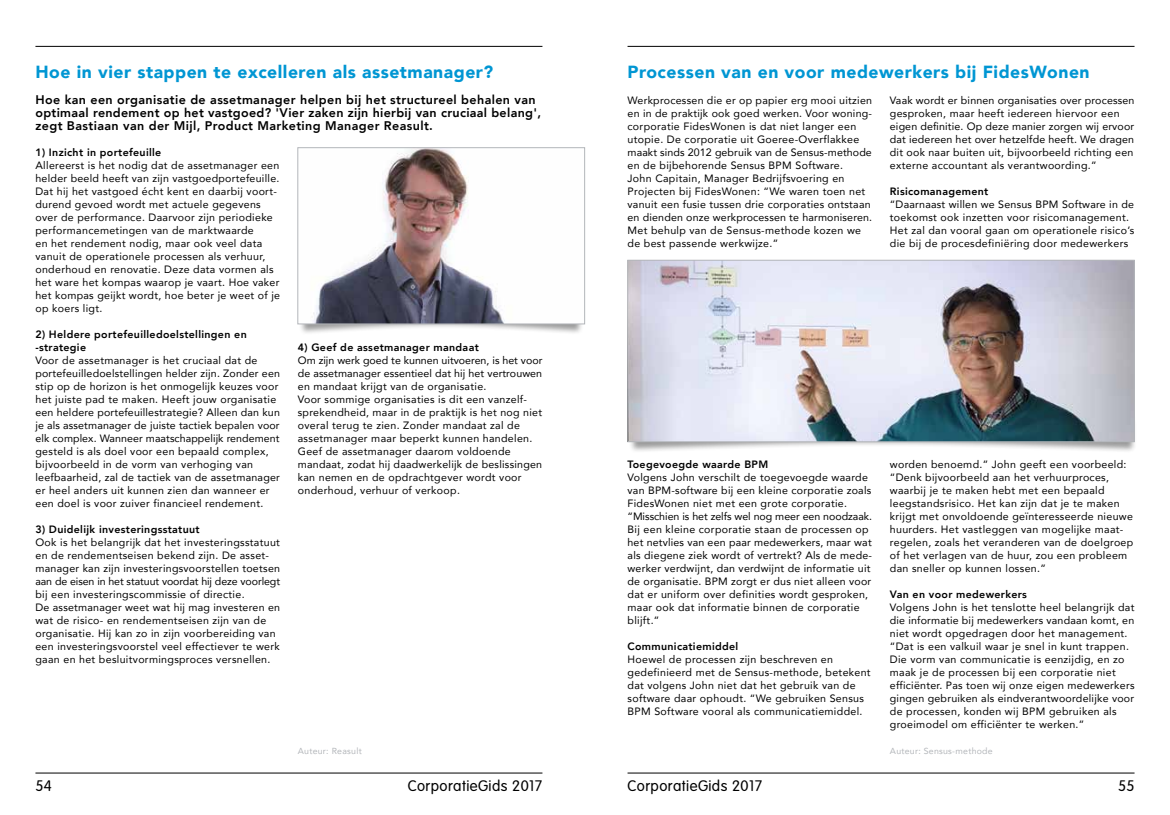
<style>
.page{position:relative;width:1170px;height:815px;background:#fff}
.page>*{position:absolute;margin:0;border:0;box-sizing:border-box;transform-origin:0 0}
.t1{font:900 17.5px "Avenir";letter-spacing:.03em;color:#0096d3}
.t2{font:300 15px "VAG Rounded Std";letter-spacing:.03em;color:#000}
.t3{font:800 12.5px/13px "Avenir";letter-spacing:.03em;color:#000}
.t4{font:10.62px/13px "Avenir";letter-spacing:.03em;color:#000}
.t5{font:800 10.62px/13px "Avenir";letter-spacing:.03em;color:#000}
.t6{font:8.75px "Avenir";letter-spacing:.03em;color:#b3b6ba}
</style>
<div class="page">
<hr style="left:35px;top:46px;width:507px;height:1px;background:#000">
<hr style="left:35px;top:773px;width:507px;height:1px;background:#000">
<hr style="left:627px;top:46px;width:507px;height:1px;background:#000">
<hr style="left:627px;top:773px;width:507px;height:1px;background:#000">
<div style="left:299px;top:298px;width:285px;height:38px;background:#000;opacity:.4"></div>
<img style="left:299px;top:149px;width:284px;height:173px">
<div style="left:297px;top:147px;width:288px;height:177px;border:1px solid #b3b6ba"></div>
<div style="left:628px;top:416px;width:508px;height:38px;background:#000;opacity:.4"></div>
<img style="left:629px;top:262px;width:503px;height:178px">
<div style="left:627px;top:260px;width:507px;height:182px;border:1px solid #b3b6ba"></div>
<h1 class="t1" style="left:35px;top:57px;width:459px">Hoe in vier stappen te excelleren als assetmanager?</h1>
<p class="t3" style="left:35px;top:93px;width:507px">Hoe kan een organisatie de assetmanager helpen bij het structureel behalen van optimaal rendement op het vastgoed? 'Vier zaken zijn hierbij van cruciaal belang', zegt Bastiaan van der Mijl, Product Marketing Manager Reasult.</p>
<p class="t5" style="left:35px;top:146px;width:127px">1) Inzicht in portefeuille</p>
<p class="t4" style="left:35px;top:159px;width:246px">Allereerst is het nodig dat de assetmanager een helder beeld heeft van zijn vastgoedportefeuille.<br>Dat hij het vastgoed écht kent en daarbij voort&shy;durend gevoed wordt met actuele gegevens over de performance. Daarvoor zijn periodieke performancemetingen van de marktwaarde<br>en het rendement nodig, maar ook veel data vanuit de operationele processen als verhuur, onderhoud en renovatie. Deze data vormen als het ware het kompas waarop je vaart. Hoe vaker het kompas geijkt wordt, hoe beter je weet of je op koers ligt.</p>
<p class="t5" style="left:35px;top:328px;width:213px">2) Heldere portefeuilledoelstellingen en -strategie</p>
<p class="t4" style="left:35px;top:354px;width:246px">Voor de assetmanager is het cruciaal dat de portefeuilledoelstellingen helder zijn. Zonder een stip op de horizon is het onmogelijk keuzes voor het juiste pad te maken. Heeft jouw organisatie een heldere portefeuillestrategie? Alleen dan kun je als assetmanager de juiste tactiek bepalen voor elk complex. Wanneer maatschappelijk rendement gesteld is als doel voor een bepaald complex, bijvoorbeeld in de vorm van verhoging van leefbaarheid, zal de tactiek van de assetmanager er heel anders uit kunnen zien dan wanneer er een doel is voor zuiver financieel rendement.</p>
<p class="t5" style="left:35px;top:523px;width:166px">3) Duidelijk investeringsstatuut</p>
<p class="t4" style="left:35px;top:536px;width:246px">Ook is het belangrijk dat het investeringsstatuut en de rendementseisen bekend zijn. De asset&shy;manager kan zijn investeringsvoorstellen toetsen aan de eisen in het statuut voordat hij deze voorlegt bij een investeringscommissie of directie.<br>De assetmanager weet wat hij mag investeren en wat de risico- en rendementseisen zijn van de organisatie. Hij kan zo in zijn voorbereiding van een investeringsvoorstel veel effectiever te werk gaan en het besluitvormingsproces versnellen.</p>
<p class="t5" style="left:298px;top:341px;width:182px">4) Geef de assetmanager mandaat</p>
<p class="t4" style="left:298px;top:353px;width:246px">Om zijn werk goed te kunnen uitvoeren, is het voor de assetmanager essentieel dat hij het vertrouwen en mandaat krijgt van de organisatie.<br>Voor sommige organisaties is dit een vanzelf&shy;sprekendheid, maar in de praktijk is het nog niet overal terug te zien. Zonder mandaat zal de assetmanager maar beperkt kunnen handelen.<br>Geef de assetmanager daarom voldoende mandaat, zodat hij daadwerkelijk de beslissingen kan nemen en de opdrachtgever wordt voor onderhoud, verhuur of verkoop.</p>
<p class="t6" style="left:298px;top:744px;width:65px">Auteur: Reasult</p>
<h1 class="t1" style="left:627px;top:57px;width:463px">Processen van en voor medewerkers bij FidesWonen</h1>
<p class="t4" style="left:627px;top:94px;width:246px">Werkprocessen die er op papier erg mooi uitzien en in de praktijk ook goed werken. Voor woning&shy;corporatie FidesWonen is dat niet langer een utopie. De corporatie uit Goeree-Overflakkee maakt sinds 2012 gebruik van de Sensus-methode en de bijbehorende Sensus BPM Software.<br>John Capitain, Manager Bedrijfsvoering en Projecten bij FidesWonen: “We waren toen net vanuit een fusie tussen drie corporaties ontstaan en dienden onze werkprocessen te harmoniseren.<br>Met behulp van de Sensus-methode kozen we de best passende werkwijze.”</p>
<p class="t4" style="left:889px;top:93px;width:246px">Vaak wordt er binnen organisaties over processen gesproken, maar heeft iedereen hiervoor een eigen definitie. Op deze manier zorgen wij ervoor dat iedereen het over hetzelfde heeft. We dragen dit ook naar buiten uit, bijvoorbeeld richting een externe accountant als verantwoording.”</p>
<p class="t5" style="left:889px;top:185px;width:100px">Risicomanagement</p>
<p class="t4" style="left:889px;top:198px;width:246px">“Daarnaast willen we Sensus BPM Software in de toekomst ook inzetten voor risicomanagement.<br>Het zal dan vooral gaan om operationele risico’s die bij de procesdefiniëring door medewerkers</p>
<p class="t5" style="left:627px;top:458px;width:142px">Toegevoegde waarde BPM</p>
<p class="t4" style="left:627px;top:471px;width:246px">Volgens John verschilt de toegevoegde waarde van BPM-software bij een kleine corporatie zoals FidesWonen niet met een grote corporatie. “Misschien is het zelfs wel nog meer een noodzaak.<br>Bij een kleine corporatie staan de processen op het netvlies van een paar medewerkers, maar wat als diegene ziek wordt of vertrekt? Als de mede&shy;werker verdwijnt, dan verdwijnt de informatie uit de organisatie. BPM zorgt er dus niet alleen voor dat er uniform over definities wordt gesproken, maar ook dat informatie binnen de corporatie blijft.”</p>
<p class="t5" style="left:627px;top:640px;width:112px">Communicatiemiddel</p>
<p class="t4" style="left:627px;top:653px;width:245px">Hoewel de processen zijn beschreven en gedefinieerd met de Sensus-methode, betekent dat volgens John niet dat het gebruik van de software daar ophoudt. “We gebruiken Sensus BPM Software vooral als communicatiemiddel.</p>
<p class="t4" style="left:889px;top:458px;width:245px">worden benoemd.” John geeft een voorbeeld: “Denk bijvoorbeeld aan het verhuurproces, waarbij je te maken hebt met een bepaald leegstandsrisico. Het kan zijn dat je te maken krijgt met onvoldoende geïnteresseerde nieuwe huurders. Het vastleggen van mogelijke maat&shy;regelen, zoals het veranderen van de doelgroep of het verlagen van de huur, zou een probleem dan sneller op kunnen lossen.”</p>
<p class="t5" style="left:889px;top:588px;width:139px">Van en voor medewerkers</p>
<p class="t4" style="left:889px;top:601px;width:246px">Volgens John is het tenslotte heel belangrijk dat die informatie bij medewerkers vandaan komt, en niet wordt opgedragen door het management. “Dat is een valkuil waar je snel in kunt trappen.<br>Die vorm van communicatie is eenzijdig, en zo maak je de processen bij een corporatie niet efficiënter. Pas toen wij onze eigen medewerkers gingen gebruiken als eindverantwoordelijke voor de processen, konden wij BPM gebruiken als groeimodel om efficiënter te werken.”</p>
<p class="t6" style="left:889px;top:744px;width:104px">Auteur: Sensus-methode</p>
<h2 class="t2" style="left:35px;top:777px;width:18px">54</h2>
<h2 class="t2" style="left:407px;top:777px;width:136px">CorporatieGids 2017</h2>
<h2 class="t2" style="left:627px;top:777px;width:136px">CorporatieGids 2017</h2>
<h2 class="t2" style="left:1117px;top:777px;width:18px">55</h2>
</div>
